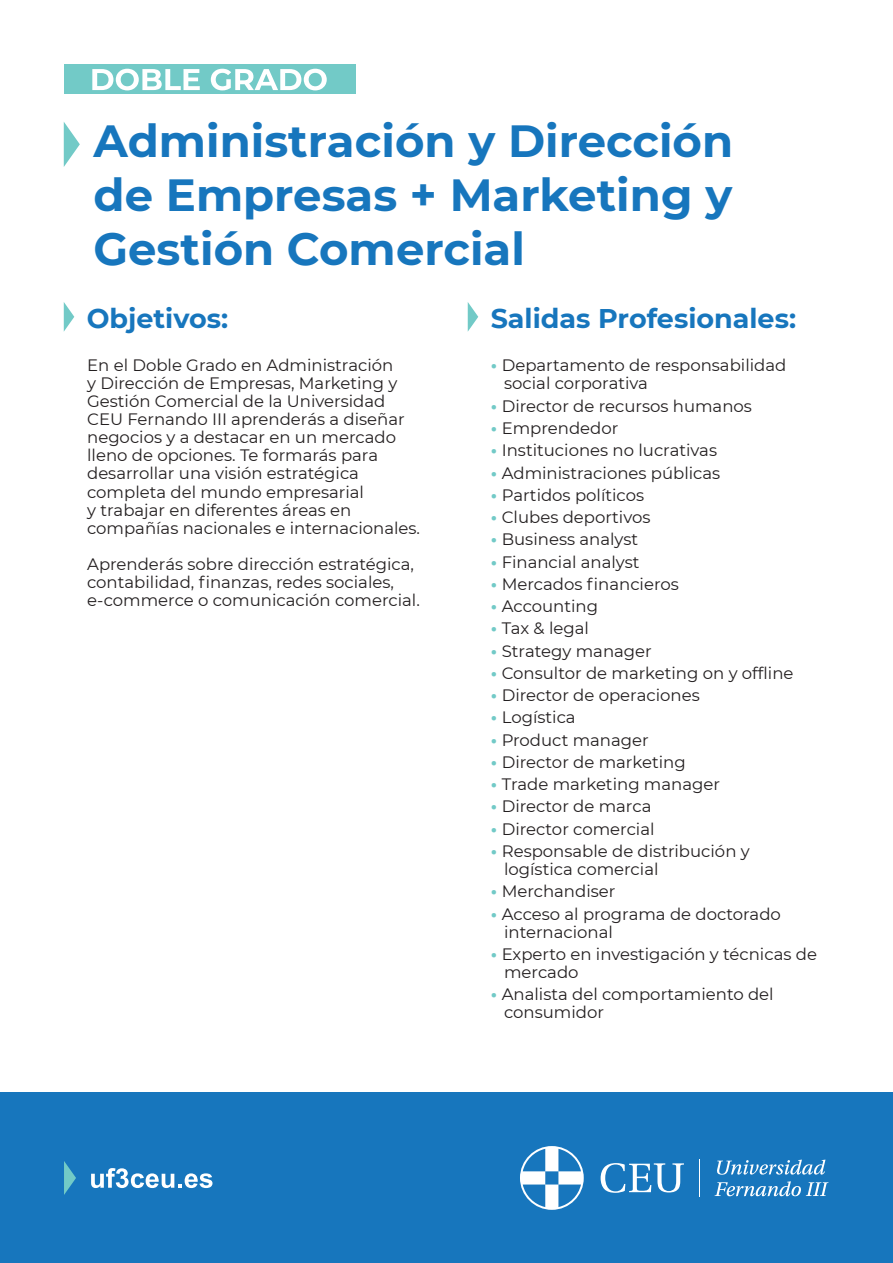
<style>
.page{position:relative;width:893px;height:1263px;background:#fff}
.page>*{position:absolute;margin:0;border:0;box-sizing:border-box;transform-origin:0 0}
.t1{font:700 45px/54px "Montserrat";color:#1776bd;text-align:justify}
.t2{font:700 27px "Montserrat";color:#1776bd}
.t3{font:16.5px/22.2px "Montserrat";color:#231f20}
.s1{font-weight:900;color:#72cac7}
</style>
<div class="page">
<div style="left:64px;top:64px;width:291px;height:30px;background:#72cac7"></div>
<svg style="left:92px;top:69px;width:108px;height:21px"></svg>
<svg style="left:211px;top:69px;width:116px;height:21px"></svg>
<svg style="left:64px;top:122px;width:16px;height:45px"></svg>
<div style="left:0;top:1093px;width:893px;height:170px;background:#1776bd"></div>
<svg style="left:91px;top:1168px;width:121px;height:20px"></svg>
<svg style="left:64px;top:1161px;width:12px;height:34px"></svg>
<svg style="left:717px;top:1159px;width:108px;height:16px"></svg>
<svg style="left:715px;top:1181px;width:113px;height:15px"></svg>
<svg style="left:601px;top:1163px;width:83px;height:30px"></svg>
<svg style="left:520px;top:1146px;width:64px;height:64px"></svg>
<hr style="left:699px;top:1159px;width:1px;height:38px;background:#fff">
<svg style="left:64px;top:302px;width:10px;height:29px"></svg>
<svg style="left:468px;top:302px;width:10px;height:29px"></svg>
<h1 class="t1" style="left:94px;top:112px;width:641px">Administración y Dirección de Empresas + Marketing y Gestión Comercial</h1>
<h2 class="t2" style="left:87px;top:299px;width:143px">Objetivos:</h2>
<h2 class="t2" style="left:491px;top:299px;width:307px">Salidas Profesionales:</h2>
<p class="t3" style="left:87px;top:356px;width:334px;line-height:18px">En el Doble Grado en Administración<br>y Dirección de Empresas, Marketing y Gestión Comercial de la Universidad CEU Fernando III aprenderás a diseñar negocios y a destacar en un mercado lleno de opciones. Te formarás para desarrollar una visión estratégica completa del mundo empresarial<br>y trabajar en diferentes áreas en compañías nacionales e internacionales.</p>
<p class="t3" style="left:87px;top:554px;width:334px;line-height:18px">Aprenderás sobre dirección estratégica, contabilidad, finanzas, redes sociales, e-commerce o comunicación comercial.</p>
<p class="t3" style="left:504px;top:356px;width:284px;line-height:18px;text-indent:-13px"><span class="s1">·</span> Departamento de responsabilidad social corporativa</p>
<p class="t3" style="left:491px;top:394px;width:304px"><span class="s1">·</span> Director de recursos humanos<br><span class="s1">·</span> Emprendedor<br><span class="s1">·</span> Instituciones no lucrativas<br><span class="s1">·</span> Administraciones públicas<br><span class="s1">·</span> Partidos políticos<br><span class="s1">·</span> Clubes deportivos<br><span class="s1">·</span> Business analyst<br><span class="s1">·</span> Financial analyst<br><span class="s1">·</span> Mercados financieros<br><span class="s1">·</span> Accounting<br><span class="s1">·</span> Tax &amp; legal<br><span class="s1">·</span> Strategy manager<br><span class="s1">·</span> Consultor de marketing on y offline <span class="s1">·</span> Director de operaciones<br><span class="s1">·</span> Logística<br><span class="s1">·</span> Product manager<br><span class="s1">·</span> Director de marketing<br><span class="s1">·</span> Trade marketing manager<br><span class="s1">·</span> Director de marca<br><span class="s1">·</span> Director comercial<br><span class="s1">·</span> Responsable de distribución y</p>
<p class="t3" style="left:491px;top:857px;width:291px;text-indent:13px">logística comercial<br><span class="s1">·</span> Merchandiser<br><span class="s1">·</span> Acceso al programa de doctorado</p>
<p class="t3" style="left:491px;top:920px;width:327px;text-indent:13px">internacional<br><span class="s1">·</span> Experto en investigación y técnicas de</p>
<p class="t3" style="left:491px;top:960px;width:284px;text-indent:13px">mercado<br><span class="s1">·</span> Analista del comportamiento del</p>
<p class="t3" style="left:504px;top:1000px;width:101px">consumidor</p>
</div>
